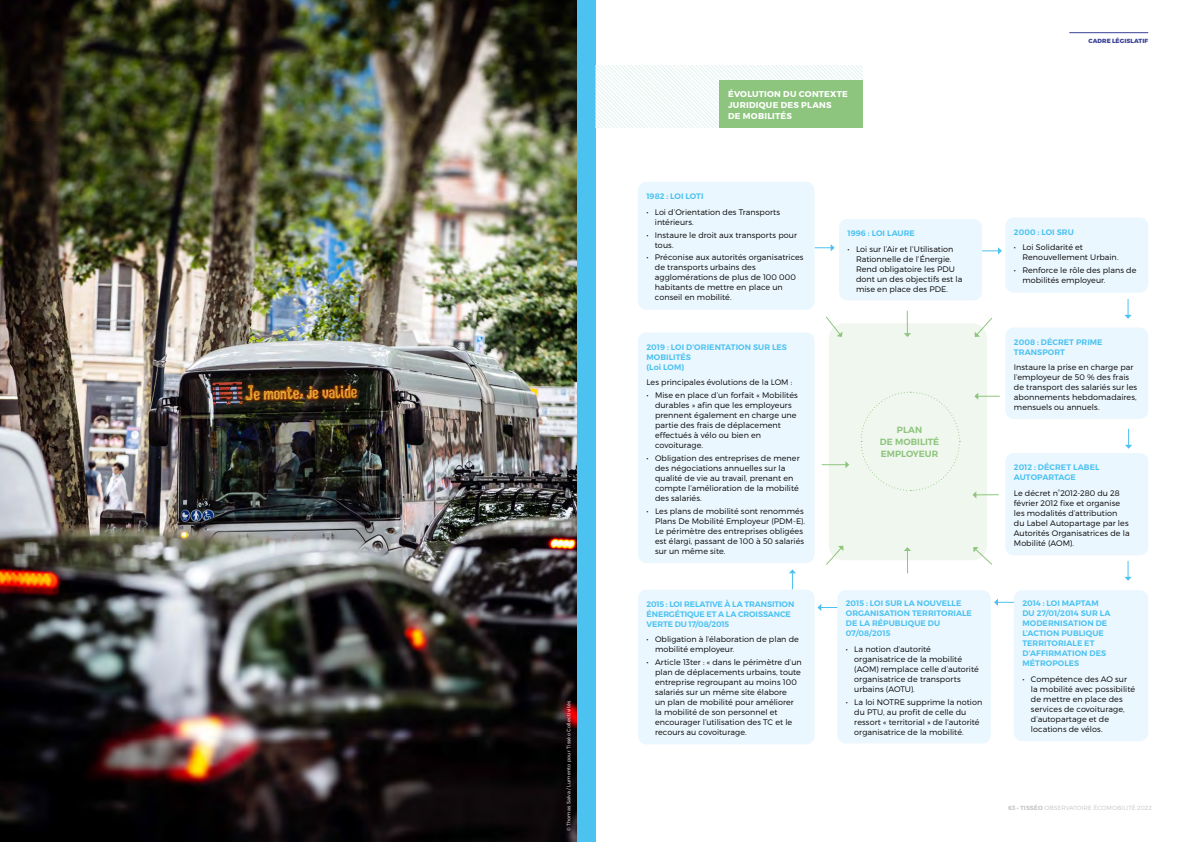
<style>
.page{position:relative;width:1191px;height:842px;background:#fff}
.page>*{position:absolute;margin:0;border:0;box-sizing:border-box;transform-origin:0 0}
.t1{font:9px/12px "Trueno S Bd";letter-spacing:.005em;color:#8ec57e;text-align:center}
.t2{font:8.5px/11px "Trueno Bd";letter-spacing:.03em;color:#fff}
.t3{font:8px/10px "Trueno Lt";letter-spacing:.005em;color:#000}
.t4{font:8px/10px "Trueno S Bd";letter-spacing:.005em;color:#4cc2f1}
.t5{font:8px/10px "Trueno S Bd";letter-spacing:-.015em;color:#4cc2f1}
.t6{font:6px "Trueno Lt";letter-spacing:.01em;color:#c6c6c6}
.t7{font:6px "Trueno Ex Bd";letter-spacing:.02em;color:#3b4395}
.t8{font:5px "Trueno Lt";letter-spacing:.025em;color:#fff}
.s1{font-size:8.5px}
.s2{font-family:"Trueno Bd"}
</style>
<div class="page">
<hr style="left:1069px;top:32px;width:79px;height:1px;background:#3b4395">
<img style="left:0;top:0;width:576px;height:842px">
<div style="left:576px;top:0;width:19px;height:842px;background:#4cc2f1"></div>
<img style="left:595px;top:65px;width:267px;height:63px">
<div style="left:719px;top:81px;width:143px;height:47px;background:#8ec57e"></div>
<div style="left:638px;top:182px;width:176px;height:128px;background:#ebf7fe;border-radius:9px"></div>
<div style="left:839px;top:219px;width:143px;height:81px;background:#ebf7fe;border-radius:9px"></div>
<div style="left:1005px;top:217px;width:143px;height:76px;background:#ebf7fe;border-radius:9px"></div>
<div style="left:828px;top:323px;width:159px;height:237px;background:#f0f7ee;border-radius:15px"></div>
<div style="left:1005px;top:327px;width:143px;height:92px;background:#ebf7fe;border-radius:9px"></div>
<div style="left:1005px;top:453px;width:143px;height:102px;background:#ebf7fe;border-radius:9px"></div>
<div style="left:1014px;top:590px;width:134px;height:151px;background:#ebf7fe;border-radius:9px"></div>
<div style="left:837px;top:590px;width:153px;height:153px;background:#ebf7fe;border-radius:9px"></div>
<div style="left:638px;top:589px;width:176px;height:155px;background:#ebf7fe;border-radius:9px"></div>
<div style="left:638px;top:332px;width:176px;height:231px;background:#ebf7fe;border-radius:9px"></div>
<svg style="left:860px;top:391px;width:100px;height:100px"></svg>
<svg style="left:1124px;top:299px;width:7px;height:20px"></svg>
<svg style="left:1125px;top:429px;width:7px;height:20px"></svg>
<svg style="left:1124px;top:561px;width:7px;height:20px"></svg>
<svg style="left:994px;top:599px;width:20px;height:7px"></svg>
<svg style="left:817px;top:604px;width:20px;height:7px"></svg>
<svg style="left:814px;top:244px;width:20px;height:7px"></svg>
<svg style="left:982px;top:247px;width:20px;height:7px"></svg>
<svg style="left:789px;top:569px;width:7px;height:20px"></svg>
<svg style="left:974px;top:393px;width:25px;height:7px"></svg>
<svg style="left:974px;top:318px;width:18px;height:19px"></svg>
<svg style="left:826px;top:546px;width:17px;height:19px"></svg>
<svg style="left:826px;top:316px;width:16px;height:21px"></svg>
<svg style="left:973px;top:547px;width:19px;height:18px"></svg>
<svg style="left:821px;top:461px;width:28px;height:7px"></svg>
<svg style="left:972px;top:491px;width:26px;height:7px"></svg>
<svg style="left:904px;top:547px;width:7px;height:26px"></svg>
<svg style="left:904px;top:311px;width:7px;height:26px"></svg>
<p class="t8" style="left:566px;top:831px;width:132px;rotate:-90deg">© Thomas Salva / Lumento pour Tisséo Collectivités</p>
<p class="t2" style="left:728px;top:89px;width:121px">ÉVOLUTION DU CONTEXTE<br>JURIDIQUE DES PLANS<br>DE MOBILITÉS</p>
<p class="t7" style="left:1088px;top:37px;width:61px">CADRE LÉGISLATIF</p>
<p class="t4" style="left:646px;top:191px;width:59px">1982 : LOI LOTI</p>
<p class="t3" style="left:655px;top:207px;width:127px;text-indent:-9px"><span class="s1">•</span> Loi d’Orientation des Transports intérieurs.</p>
<p class="t3" style="left:655px;top:230px;width:144px;text-indent:-9px"><span class="s1">•</span> Instaure le droit aux transports pour tous.</p>
<p class="t3" style="left:655px;top:252px;width:150px;text-indent:-9px"><span class="s1">•</span> Préconise aux autorités organisatrices de transports urbains des agglomérations de plus de 100 000 habitants de mettre en place un conseil en mobilité.</p>
<p class="t4" style="left:646px;top:342px;width:142px">2019 : LOI D’ORIENTATION SUR LES<br>MOBILITÉS<br>(Loi LOM)</p>
<p class="t3" style="left:646px;top:377px;width:147px">Les principales évolutions de la LOM :</p>
<p class="t3" style="left:655px;top:390px;width:144px;text-indent:-9px"><span class="s1">•</span> Mise en place d’un forfait « Mobilités durables » afin que les employeurs prennent également en charge une partie des frais de déplacement effectués à vélo ou bien en covoiturage.</p>
<p class="t3" style="left:655px;top:453px;width:146px;text-indent:-9px"><span class="s1">•</span> Obligation des entreprises de mener des négociations annuelles sur la qualité de vie au travail, prenant en compte l’amélioration de la mobilité des salariés.</p>
<p class="t3" style="left:655px;top:506px;width:152px;text-indent:-9px"><span class="s1">•</span> Les plans de mobilité sont renommés Plans De Mobilité Employeur (PDM-E).<br>Le périmètre des entreprises obligées est élargi, passant de 100 à 50 salariés sur un même site.</p>
<p class="t5" style="left:646px;top:599px;width:149px">2015 : LOI RELATIVE À LA TRANSITION<br>ÉNERGÉTIQUE ET A LA CROISSANCE<br>VERTE DU 17/08/2015</p>
<p class="t3" style="left:655px;top:634px;width:145px;text-indent:-9px"><span class="s1">•</span> Obligation à l’élaboration de plan de mobilité employeur.</p>
<p class="t3" style="left:655px;top:657px;width:148px;text-indent:-9px"><span class="s1">•</span> Article 13ter : « dans le périmètre d’un plan de déplacements urbains, toute entreprise regroupant au moins 100 salariés sur un même site élabore<br>un plan de mobilité pour améliorer la mobilité de son personnel et encourager l’utilisation des TC et le recours au covoiturage.</p>
<p class="t4" style="left:847px;top:228px;width:69px">1996 : LOI LAURE</p>
<p class="t3" style="left:856px;top:244px;width:108px;text-indent:-9px"><span class="s1">•</span> Loi sur l’Air et l’Utilisation<br>Rationnelle de l’Énergie.<br>Rend obligatoire les PDU dont un des objectifs est la mise en place des PDE.</p>
<p class="t1" style="left:880px;top:424px;width:61px">PLAN<br>DE MOBILITÉ<br>EMPLOYEUR</p>
<p class="t4" style="left:845px;top:599px;width:128px">2015 : LOI SUR LA NOUVELLE<br>ORGANISATION TERRITORIALE<br>DE LA RÉPUBLIQUE DU<br>07/08/2015</p>
<p class="t3" style="left:854px;top:644px;width:126px;text-indent:-9px"><span class="s1">•</span> La notion d’autorité organisatrice de la mobilité (AOM) remplace celle d’autorité organisatrice de transports urbains (AOTU).</p>
<p class="t3" style="left:854px;top:697px;width:129px;text-indent:-9px"><span class="s1">•</span> La loi NOTRE supprime la notion du PTU, au profit de celle du ressort « territorial » de l’autorité organisatrice de la mobilité.</p>
<p class="t4" style="left:1014px;top:227px;width:61px">2000 : LOI SRU</p>
<p class="t3" style="left:1022px;top:242px;width:98px;text-indent:-9px"><span class="s1">•</span> Loi Solidarité et<br>Renouvellement Urbain.</p>
<p class="t3" style="left:1022px;top:265px;width:115px;text-indent:-9px"><span class="s1">•</span> Renforce le rôle des plans de mobilités employeur.</p>
<p class="t4" style="left:1014px;top:337px;width:90px">2008 : DÉCRET PRIME<br>TRANSPORT</p>
<p class="t3" style="left:1014px;top:362px;width:125px">Instaure la prise en charge par l’employeur de 50 % des frais de transport des salariés sur les abonnements hebdomadaires, mensuels ou annuels.</p>
<p class="t4" style="left:1014px;top:462px;width:87px">2012 : DÉCRET LABEL<br>AUTOPARTAGE</p>
<p class="t3" style="left:1014px;top:488px;width:117px">Le décret n°2012-280 du 28 février 2012 fixe et organise les modalités d’attribution du Label Autopartage par les<br>Autorités Organisatrices de la<br>Mobilité (AOM).</p>
<p class="t4" style="left:1022px;top:599px;width:90px">2014 : LOI MAPTAM<br>DU 27/01/2014 SUR LA<br>MODERNISATION DE<br>L’ACTION PUBLIQUE<br>TERRITORIALE ET<br>D’AFFIRMATION DES<br>MÉTROPOLES</p>
<p class="t3" style="left:1031px;top:674px;width:106px;text-indent:-9px"><span class="s1">•</span> Compétence des AO sur la mobilité avec possibilité de mettre en place des services de covoiturage, d’autopartage et de locations de vélos.</p>
<p class="t6" style="left:1008px;top:804px;width:145px"><span class="s2">63 ∙ TISSÉO</span> OBSERVATOIRE ÉCOMOBILITÉ 2022</p>
</div>
